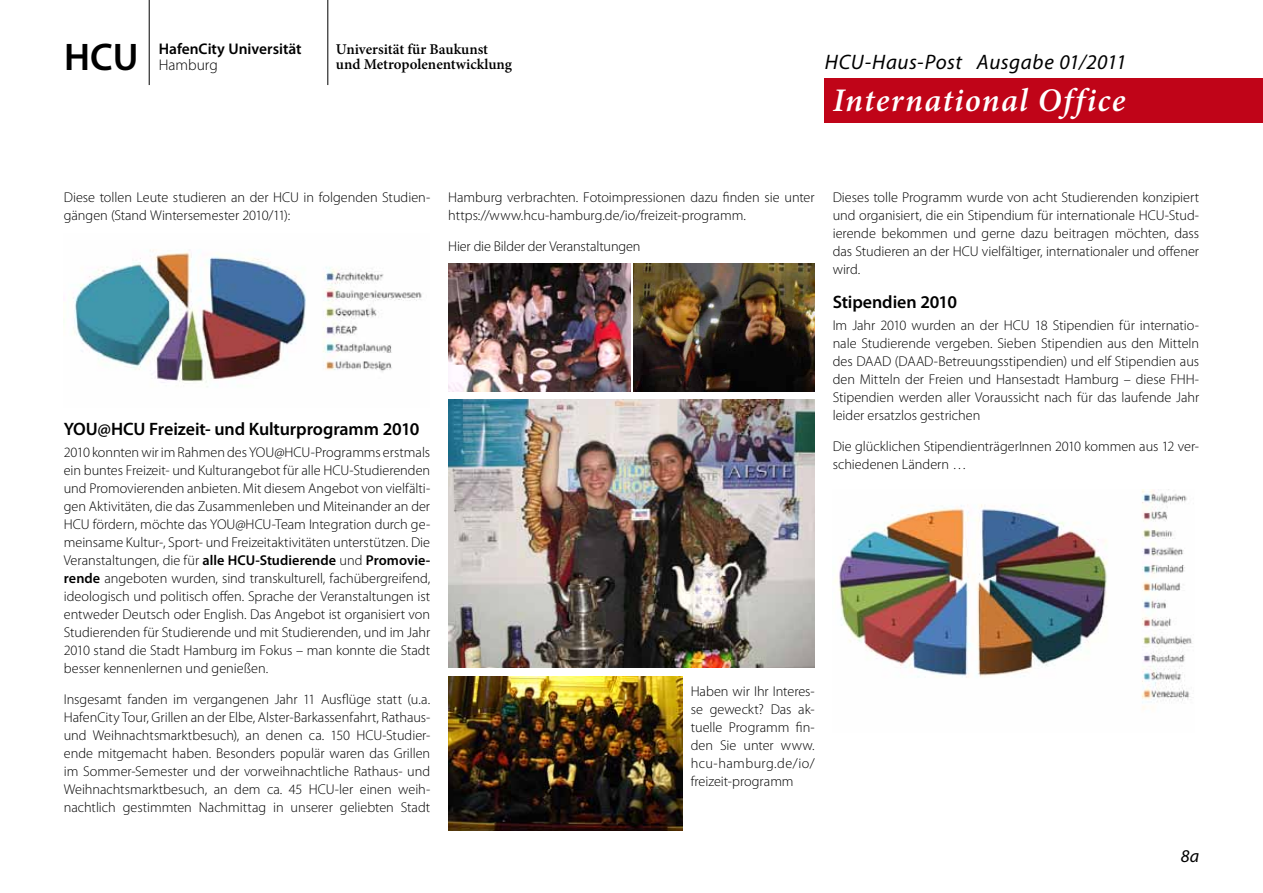
<style>
.page{position:relative;width:1263px;height:893px;background:#fff}
.page>*{position:absolute;margin:0;border:0;box-sizing:border-box;transform-origin:0 0}
.t1{font:600 38.7px "Myriad Pro";color:#000}
.t2{font:italic 600 33px "Minion Pro";letter-spacing:.04em;color:#fff}
.t3{font:italic 21px "Myriad Pro";letter-spacing:.025em;color:#000}
.t4{font:600 18px "Myriad Pro";letter-spacing:-.005em;color:#000}
.t5{font:italic 18px "Myriad Pro";color:#000}
.t6{font:600 15.45px "Myriad Pro";color:#000}
.t7{font:300 15.45px "Myriad Pro";color:#000}
.t8{font:600 15px/15px "Minion Pro";color:#000}
.t9{font:300 14.25px/18px "Myriad Pro";letter-spacing:-.005em;color:#000;text-align:justify}
.s1{font-weight:600}
</style>
<div class="page">
<div style="left:824px;top:79px;width:439px;height:44px;background:#c00418"></div>
<hr style="left:149px;top:0;width:1px;height:85px;background:#000">
<hr style="left:327px;top:0;width:1px;height:85px;background:#000">
<img style="left:73px;top:249px;width:349px;height:138px">
<img style="left:448px;top:677px;width:234px;height:153px">
<img style="left:448px;top:264px;width:183px;height:127px">
<img style="left:633px;top:264px;width:182px;height:127px">
<img style="left:448px;top:400px;width:367px;height:268px">
<img style="left:834px;top:489px;width:359px;height:221px">
<h1 class="t1" style="left:64px;top:32px;width:76px">HCU</h1>
<p class="t6" style="left:159px;top:39px;width:144px">HafenCity Universität</p>
<p class="t7" style="left:159px;top:56px;width:60px">Hamburg</p>
<p class="t8" style="left:336px;top:42px;width:178px">Universität für Baukunst und Metropolenentwicklung</p>
<h3 class="t3" style="left:825px;top:49px;width:303px">HCU-Haus-Post Ausgabe 01/2011</h3>
<h2 class="t2" style="left:833px;top:77px;width:294px">International Office</h2>
<p class="t9" style="left:64px;top:189px;width:368px">Diese tollen Leute studieren an der HCU in folgenden Studien&shy;gängen (Stand Wintersemester 2010/11):</p>
<p class="t4" style="left:64px;top:417px;width:357px">YOU@HCU Freizeit- und Kulturprogramm 2010</p>
<p class="t9" style="left:64px;top:443px;width:368px">2010 konnten wir im Rahmen des YOU@HCU-Programms erstmals ein buntes Freizeit- und Kulturangebot für alle HCU-Studierenden und Promovierenden anbieten. Mit diesem Angebot von vielfälti&shy;gen Aktivitäten, die das Zusammenleben und Miteinander an der HCU fördern, möchte das YOU@HCU-Team Integration durch ge&shy;meinsame Kultur-, Sport- und Freizeitaktivitäten unterstützen. Die Veranstaltungen, die für <span class="s1">alle HCU-Studierende</span> und <span class="s1">Promovie&shy;rende</span> angeboten wurden, sind transkulturell, fachübergreifend, ideologisch und politisch offen. Sprache der Veranstaltungen ist entweder Deutsch oder English. Das Angebot ist organisiert von Studierenden für Studierende und mit Studierenden, und im Jahr 2010 stand die Stadt Hamburg im Fokus – man konnte die Stadt besser kennenlernen und genießen.</p>
<p class="t9" style="left:64px;top:690px;width:368px">Insgesamt fanden im vergangenen Jahr 11 Ausflüge statt (u.a.<br>HafenCity Tour, Grillen an der Elbe, Alster-Barkassenfahrt, Rathaus&shy;und Weihnachtsmarktbesuch), an denen ca. 150 HCU-Studier&shy;ende mitgemacht haben. Besonders populär waren das Grillen im Sommer-Semester und der vorweihnachtliche Rathaus- und Weihnachtsmarktbesuch, an dem ca. 45 HCU-ler einen weih&shy;nachtlich gestimmten Nachmittag in unserer geliebten Stadt</p>
<p class="t9" style="left:448px;top:188px;width:368px">Hamburg verbrachten. Fotoimpressionen dazu finden sie unter https://www.hcu-hamburg.de/io/freizeit-programm.</p>
<p class="t9" style="left:448px;top:237px;width:194px">Hier die Bilder der Veranstaltungen</p>
<p class="t9" style="left:833px;top:188px;width:368px">Dieses tolle Programm wurde von acht Studierenden konzipiert und organisiert, die ein Stipendium für internationale HCU-Stud&shy;ierende bekommen und gerne dazu beitragen möchten, dass das Studieren an der HCU vielfältiger, internationaler und offener wird.</p>
<p class="t4" style="left:833px;top:290px;width:126px">Stipendien 2010</p>
<p class="t9" style="left:833px;top:317px;width:368px">Im Jahr 2010 wurden an der HCU 18 Stipendien für internatio&shy;nale Studierende vergeben. Sieben Stipendien aus den Mitteln des DAAD (DAAD-Betreuungsstipendien) und elf Stipendien aus den Mitteln der Freien und Hansestadt Hamburg – diese FHH-Stipendien werden aller Voraussicht nach für das laufende Jahr leider ersatzlos gestrichen</p>
<p class="t9" style="left:833px;top:437px;width:368px">Die glücklichen StipendienträgerInnen 2010 kommen aus 12 ver&shy;schiedenen Ländern …</p>
<p class="t9" style="left:691px;top:682px;width:126px">Haben wir Ihr Interes&shy;se geweckt? Das ak&shy;tuelle Programm fin&shy;den Sie unter www. hcu-hamburg.de/io/ freizeit-programm</p>
<p class="t5" style="left:1181px;top:845px;width:20px">8a</p>
</div>
